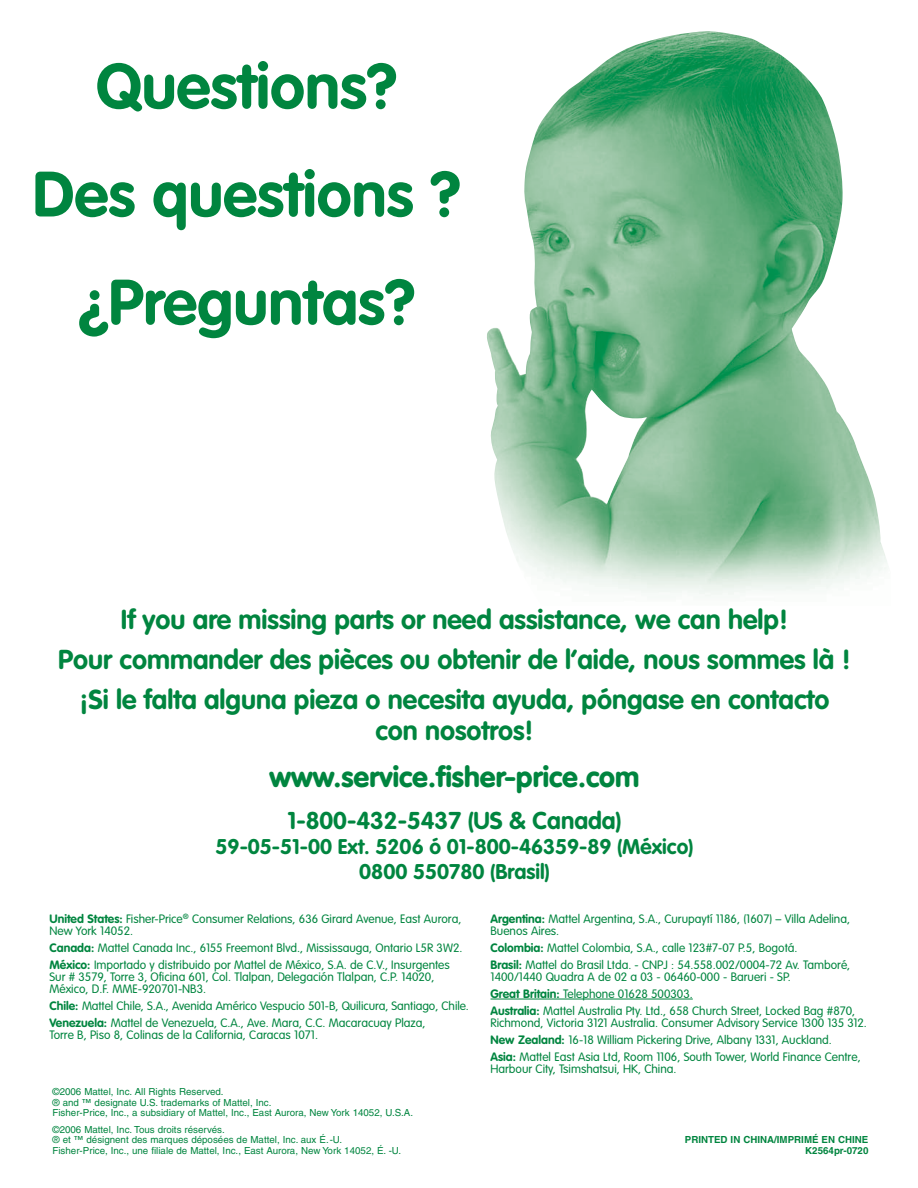
<style>
.page{position:relative;width:918px;height:1188px;background:#fff}
.page>*{position:absolute;margin:0;border:0;box-sizing:border-box;transform-origin:0 0}
.t1{font:700 63px/108px "VAG Rounded";color:#00853f;text-align:center}
.t2{font:900 28.5px "VAG Rounded";color:#00853f}
.t3{font:700 27px/39.9px "VAG Rounded";color:#00853f;text-align:center}
.t4{font:700 24px "VAG Rounded";color:#00853f}
.t5{font:700 21px/25.2px "VAG Rounded";color:#00853f;text-align:center}
.t6{font:300 12px/17.1px "VAG Rounded";color:#00853f}
.t7{font:9.75px/10.5px "Helvetica";color:#00853f}
.t8{font:700 9.75px "Helvetica";color:#00853f}
.s1{font-weight:700}
</style>
<div class="page">
<hr style="left:490px;top:999px;width:203px;height:1px;background:#00853f">
<img style="left:487px;top:31px;width:400px;height:565px">
<h1 class="t1" style="left:33px;top:37px;width:430px">Questions?<br>Des questions ? ¿Preguntas?</h1>
<h3 class="t3" style="left:58px;top:602px;width:794px">If you are missing parts or need assistance, we can help!<br>Pour commander des pièces ou obtenir de l’aide, nous sommes là ! ¡Si le falta alguna pieza o necesita ayuda, póngase en contacto</h3>
<h3 class="t3" style="left:375px;top:713px;width:160px">con nosotros!</h3>
<h2 class="t2" style="left:270px;top:765px;width:371px">www.service.fisher-price.com</h2>
<h3 class="t4" style="left:288px;top:810px;width:335px">1-800-432-5437 (US &amp; Canada)</h3>
<h3 class="t5" style="left:216px;top:835px;width:479px">59-05-51-00 Ext. 5206 ó 01-800-46359-89 (México)<br>0800 550780 (Brasil)</h3>
<p class="t6" style="left:49px;top:913px;width:413px;line-height:12px"><span class="s1">United States:</span> Fisher-Price<sup>®</sup> Consumer Relations, 636 Girard Avenue, East Aurora,<br>New York 14052.</p>
<p class="t6" style="left:49px;top:940px;width:414px"><span class="s1">Canada:</span> Mattel Canada Inc., 6155 Freemont Blvd., Mississauga, Ontario L5R 3W2.<br><span class="s1">México:</span> Importado y distribuido por Mattel de México, S.A. de C.V., Insurgentes</p>
<p class="t6" style="left:49px;top:971px;width:386px;line-height:12px">Sur # 3579, Torre 3, Oficina 601, Col. Tlalpan, Delegación Tlalpan, C.P. 14020,<br>México, D.F. MME-920701-NB3.</p>
<p class="t6" style="left:49px;top:998px;width:421px"><span class="s1">Chile:</span> Mattel Chile, S.A., Avenida Américo Vespucio 501-B, Quilicura, Santiago, Chile.<br><span class="s1">Venezuela:</span> Mattel de Venezuela, C.A., Ave. Mara, C.C. Macaracuay Plaza,</p>
<p class="t6" style="left:49px;top:1027px;width:270px">Torre B, Piso 8, Colinas de la California, Caracas 1071.</p>
<p class="t6" style="left:490px;top:913px;width:361px;line-height:12px"><span class="s1">Argentina:</span> Mattel Argentina, S.A., Curupaytí 1186, (1607) – Villa Adelina,<br>Buenos Aires.</p>
<p class="t6" style="left:490px;top:940px;width:361px"><span class="s1">Colombia:</span> Mattel Colombia, S.A., calle 123#7-07 P.5, Bogotá.<br><span class="s1">Brasil:</span> Mattel do Brasil Ltda. - CNPJ : 54.558.002/0004-72 Av. Tamboré,</p>
<p class="t6" style="left:490px;top:969px;width:366px">1400/1440 Quadra A de 02 a 03 - 06460-000 - Barueri - SP.<br><span class="s1">Great Britain:</span> Telephone 01628 500303.<br><span class="s1">Australia:</span> Mattel Australia Pty. Ltd., 658 Church Street, Locked Bag #870,</p>
<p class="t6" style="left:490px;top:1015px;width:378px">Richmond, Victoria 3121 Australia. Consumer Advisory Service 1300 135 312.<br><span class="s1">New Zealand:</span> 16-18 William Pickering Drive, Albany 1331, Auckland.<br><span class="s1">Asia:</span> Mattel East Asia Ltd, Room 1106, South Tower, World Finance Centre,</p>
<p class="t6" style="left:490px;top:1061px;width:188px">Harbour City, Tsimshatsui, HK, China.</p>
<p class="t7" style="left:52px;top:1087px;width:362px">©2006 Mattel, Inc. All Rights Reserved.<br>® and ™ designate U.S. trademarks of Mattel, Inc.<br>Fisher-Price, Inc., a subsidiary of Mattel, Inc., East Aurora, New York 14052, U.S.A.</p>
<p class="t7" style="left:52px;top:1125px;width:291px">©2006 Mattel, Inc. Tous droits réservés.<br>® et ™ désignent des marques déposées de Mattel, Inc. aux É.-U.</p>
<p class="t8" style="left:685px;top:1136px;width:185px">PRINTED IN CHINA/IMPRIMÉ EN CHINE</p>
<p class="t7" style="left:52px;top:1146px;width:350px">Fisher-Price, Inc., une filiale de Mattel, Inc., East Aurora, New York 14052, É. -U.</p>
<p class="t8" style="left:805px;top:1147px;width:65px">K2564pr-0720</p>
</div>
